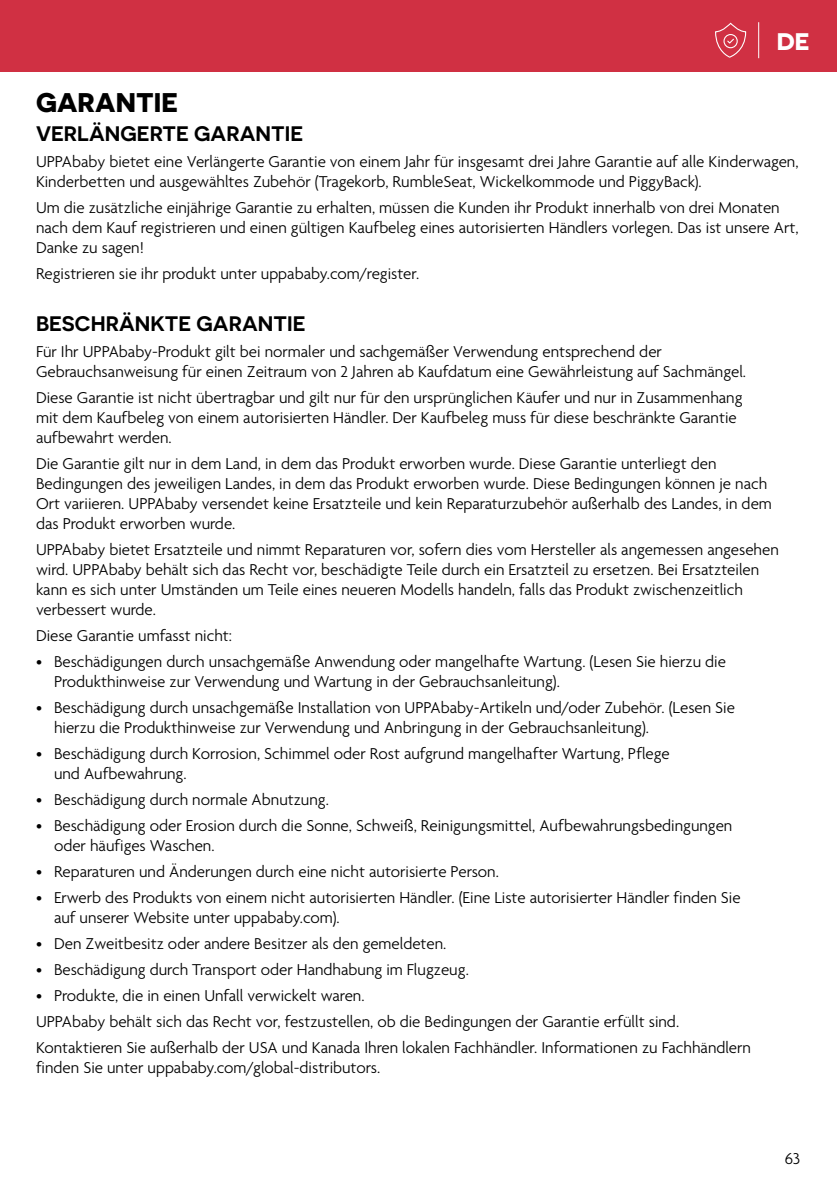
<style>
.page{position:relative;width:837px;height:1188px;background:#fff}
.page>*{position:absolute;margin:0;border:0;box-sizing:border-box;transform-origin:0 0}
.t1{font:700 27px "Novecentosanswide";color:#000}
.t2{font:600 21px "Novecentosanswide";color:#000}
.t3{font:300 17px/20px "Agenda";color:#000}
</style>
<div class="page">
<div style="left:0;top:0;width:837px;height:72px;background:#d03043"></div>
<svg style="left:715px;top:22px;width:32px;height:36px"></svg>
<hr style="left:758px;top:22px;width:1px;height:36px;background:#fff">
<h3 class="t1" style="left:36px;top:86px;width:143px">GARANTIE</h3>
<h4 class="t2" style="left:36px;top:121px;width:269px">VERLÄNGERTE GARANTIE</h4>
<p class="t3" style="left:36px;top:153px;width:764px">UPPAbaby bietet eine Verlängerte Garantie von einem Jahr für insgesamt drei Jahre Garantie auf alle Kinderwagen,<br>Kinderbetten und ausgewähltes Zubehör (Tragekorb, RumbleSeat, Wickelkommode und PiggyBack).</p>
<p class="t3" style="left:36px;top:199px;width:764px">Um die zusätzliche einjährige Garantie zu erhalten, müssen die Kunden ihr Produkt innerhalb von drei Monaten nach dem Kauf registrieren und einen gültigen Kaufbeleg eines autorisierten Händlers vorlegen. Das ist unsere Art,<br>Danke zu sagen!</p>
<p class="t3" style="left:36px;top:265px;width:385px">Registrieren sie ihr produkt unter uppababy.com/register.</p>
<h4 class="t2" style="left:36px;top:311px;width:271px">BESCHRÄNKTE GARANTIE</h4>
<p class="t3" style="left:36px;top:343px;width:712px">Für Ihr UPPAbaby-Produkt gilt bei normaler und sachgemäßer Verwendung entsprechend der<br>Gebrauchsanweisung für einen Zeitraum von 2 Jahren ab Kaufdatum eine Gewährleistung auf Sachmängel.</p>
<p class="t3" style="left:36px;top:389px;width:708px">Diese Garantie ist nicht übertragbar und gilt nur für den ursprünglichen Käufer und nur in Zusammenhang mit dem Kaufbeleg von einem autorisierten Händler. Der Kaufbeleg muss für diese beschränkte Garantie aufbewahrt werden.</p>
<p class="t3" style="left:36px;top:455px;width:737px">Die Garantie gilt nur in dem Land, in dem das Produkt erworben wurde. Diese Garantie unterliegt den Bedingungen des jeweiligen Landes, in dem das Produkt erworben wurde. Diese Bedingungen können je nach Ort variieren. UPPAbaby versendet keine Ersatzteile und kein Reparaturzubehör außerhalb des Landes, in dem das Produkt erworben wurde.</p>
<p class="t3" style="left:36px;top:541px;width:744px">UPPAbaby bietet Ersatzteile und nimmt Reparaturen vor, sofern dies vom Hersteller als angemessen angesehen wird. UPPAbaby behält sich das Recht vor, beschädigte Teile durch ein Ersatzteil zu ersetzen. Bei Ersatzteilen kann es sich unter Umständen um Teile eines neueren Modells handeln, falls das Produkt zwischenzeitlich verbessert wurde.</p>
<p class="t3" style="left:36px;top:627px;width:198px">Diese Garantie umfasst nicht:</p>
<p class="t3" style="left:54px;top:653px;width:674px;text-indent:-18px">• Beschädigungen durch unsachgemäße Anwendung oder mangelhafte Wartung. (Lesen Sie hierzu die<br>Produkthinweise zur Verwendung und Wartung in der Gebrauchsanleitung).</p>
<p class="t3" style="left:54px;top:699px;width:682px;text-indent:-18px">• Beschädigung durch unsachgemäße Installation von UPPAbaby-Artikeln und/oder Zubehör. (Lesen Sie hierzu die Produkthinweise zur Verwendung und Anbringung in der Gebrauchsanleitung).</p>
<p class="t3" style="left:54px;top:745px;width:617px;text-indent:-18px">• Beschädigung durch Korrosion, Schimmel oder Rost aufgrund mangelhafter Wartung, Pflege und Aufbewahrung.</p>
<p class="t3" style="left:36px;top:791px;width:295px">• Beschädigung durch normale Abnutzung.</p>
<p class="t3" style="left:54px;top:817px;width:680px;text-indent:-18px">• Beschädigung oder Erosion durch die Sonne, Schweiß, Reinigungsmittel, Aufbewahrungsbedingungen oder häufiges Waschen.</p>
<p class="t3" style="left:36px;top:863px;width:464px">• Reparaturen und Änderungen durch eine nicht autorisierte Person.</p>
<p class="t3" style="left:54px;top:889px;width:688px;text-indent:-18px">• Erwerb des Produkts von einem nicht autorisierten Händler. (Eine Liste autorisierter Händler finden Sie auf unserer Website unter uppababy.com).</p>
<p class="t3" style="left:36px;top:935px;width:412px">• Den Zweitbesitz oder andere Besitzer als den gemeldeten.</p>
<p class="t3" style="left:36px;top:961px;width:434px">• Beschädigung durch Transport oder Handhabung im Flugzeug.</p>
<p class="t3" style="left:36px;top:987px;width:330px">• Produkte, die in einen Unfall verwickelt waren.</p>
<p class="t3" style="left:36px;top:1013px;width:645px">UPPAbaby behält sich das Recht vor, festzustellen, ob die Bedingungen der Garantie erfüllt sind.</p>
<p class="t3" style="left:36px;top:1039px;width:717px">Kontaktieren Sie außerhalb der USA und Kanada Ihren lokalen Fachhändler. Informationen zu Fachhändlern finden Sie unter uppababy.com/global-distributors.</p>
<p class="t3" style="left:785px;top:1150px;width:17px">63</p>
</div>
